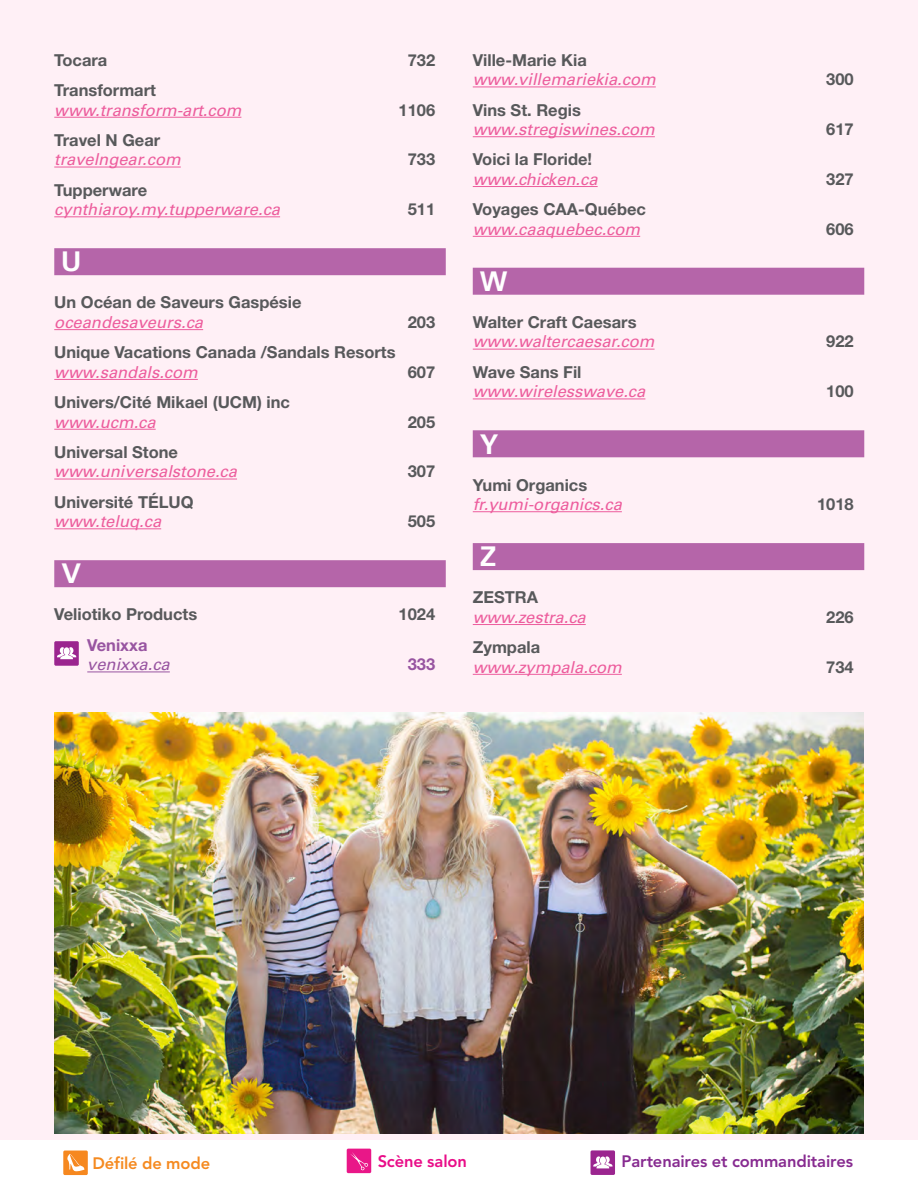
<style>
.page{position:relative;width:918px;height:1188px;background:#fff}
.page>*{position:absolute;margin:0;border:0;box-sizing:border-box;transform-origin:0 0}
.t1{font:700 28.5px "Univers";color:#fff}
.t2{font:700 16.5px "Helvetica Neue LT Std";color:#58595b}
.t3{font:italic 16.5px "Univers LT Std";color:#ed5d9d}
.t4{font:800 16.5px "Avenir";letter-spacing:-.005em;color:#872b90}
.t5{font:800 16.5px "Avenir";letter-spacing:-.01em;color:#f58a20}
.t6{font:800 16.5px "Avenir";letter-spacing:-.01em;color:#e90d88}
.t7{font:700 16.5px "Helvetica Neue LT Std";color:#9855a1}
.t8{font:italic 16.5px "Univers LT Std";color:#9855a1}
</style>
<div class="page">
<div style="left:0;top:0;width:918px;height:1140px;background:#fff0f6"></div>
<div style="left:63px;top:1151px;width:25px;height:24px;background:#f6881f;border-radius:2px"></div>
<svg style="left:67px;top:1154px;width:18px;height:17px"></svg>
<div style="left:347px;top:1149px;width:24px;height:24px;background:#e91788;border-radius:2px"></div>
<svg style="left:350px;top:1152px;width:18px;height:19px"></svg>
<div style="left:591px;top:1150px;width:24px;height:25px;background:#9b258f;border-radius:2px"></div>
<svg style="left:593px;top:1156px;width:20px;height:12px"></svg>
<hr style="left:54px;top:117px;width:187px;height:1px;background:#ed5d9d">
<hr style="left:54px;top:167px;width:127px;height:1px;background:#ed5d9d">
<hr style="left:54px;top:216px;width:226px;height:1px;background:#ed5d9d">
<div style="left:54px;top:248px;width:392px;height:27px;background:#b565a9"></div>
<hr style="left:54px;top:329px;width:149px;height:1px;background:#ed5d9d">
<hr style="left:54px;top:379px;width:144px;height:1px;background:#ed5d9d">
<hr style="left:54px;top:429px;width:102px;height:1px;background:#ed5d9d">
<hr style="left:54px;top:479px;width:183px;height:1px;background:#ed5d9d">
<hr style="left:54px;top:528px;width:107px;height:1px;background:#ed5d9d">
<div style="left:54px;top:560px;width:392px;height:27px;background:#b565a9"></div>
<hr style="left:87px;top:672px;width:83px;height:1px;background:#9855a1">
<hr style="left:473px;top:87px;width:183px;height:1px;background:#ed5d9d">
<hr style="left:473px;top:136px;width:182px;height:1px;background:#ed5d9d">
<hr style="left:473px;top:186px;width:125px;height:1px;background:#ed5d9d">
<hr style="left:473px;top:236px;width:167px;height:1px;background:#ed5d9d">
<div style="left:473px;top:268px;width:391px;height:27px;background:#b565a9"></div>
<hr style="left:473px;top:349px;width:182px;height:1px;background:#ed5d9d">
<hr style="left:473px;top:399px;width:172px;height:1px;background:#ed5d9d">
<div style="left:473px;top:430px;width:391px;height:27px;background:#b565a9"></div>
<hr style="left:473px;top:511px;width:149px;height:1px;background:#ed5d9d">
<div style="left:473px;top:543px;width:391px;height:27px;background:#b565a9"></div>
<hr style="left:473px;top:624px;width:113px;height:1px;background:#ed5d9d">
<hr style="left:473px;top:674px;width:149px;height:1px;background:#ed5d9d">
<div style="left:54px;top:641px;width:25px;height:25px;background:#9b258f;border-radius:2px"></div>
<svg style="left:57px;top:647px;width:20px;height:12px"></svg>
<img style="left:54px;top:713px;width:810px;height:421px">
<p class="t2" style="left:54px;top:50px;width:55px">Tocara</p>
<p class="t2" style="left:408px;top:50px;width:29px">732</p>
<p class="t2" style="left:54px;top:80px;width:103px">Transformart</p>
<p class="t3" style="left:54px;top:100px;width:189px">www.transform-art.com</p>
<p class="t2" style="left:399px;top:99px;width:38px">1106</p>
<p class="t2" style="left:54px;top:130px;width:108px">Travel N Gear</p>
<p class="t3" style="left:54px;top:150px;width:128px">travelngear.com</p>
<p class="t2" style="left:408px;top:149px;width:29px">733</p>
<p class="t2" style="left:54px;top:180px;width:94px">Tupperware</p>
<p class="t3" style="left:54px;top:200px;width:227px">cynthiaroy.my.tupperware.ca</p>
<p class="t2" style="left:408px;top:199px;width:29px">511</p>
<h1 class="t1" style="left:61px;top:244px;width:22px">U</h1>
<p class="t2" style="left:54px;top:292px;width:249px">Un Océan de Saveurs Gaspésie</p>
<p class="t3" style="left:54px;top:312px;width:150px">oceandesaveurs.ca</p>
<p class="t2" style="left:408px;top:312px;width:29px">203</p>
<p class="t2" style="left:54px;top:342px;width:343px">Unique Vacations Canada /Sandals Resorts</p>
<p class="t3" style="left:54px;top:362px;width:145px">www.sandals.com</p>
<p class="t2" style="left:408px;top:362px;width:29px">607</p>
<p class="t2" style="left:54px;top:392px;width:237px">Univers/Cité Mikael (UCM) inc</p>
<p class="t3" style="left:54px;top:412px;width:103px">www.ucm.ca</p>
<p class="t2" style="left:408px;top:411px;width:29px">205</p>
<p class="t2" style="left:54px;top:442px;width:125px">Universal Stone</p>
<p class="t3" style="left:54px;top:462px;width:184px">www.universalstone.ca</p>
<p class="t2" style="left:408px;top:461px;width:29px">307</p>
<p class="t2" style="left:54px;top:492px;width:141px">Université TÉLUQ</p>
<p class="t3" style="left:54px;top:512px;width:108px">www.teluq.ca</p>
<p class="t2" style="left:408px;top:511px;width:29px">505</p>
<h1 class="t1" style="left:61px;top:556px;width:22px">V</h1>
<p class="t2" style="left:54px;top:604px;width:144px">Veliotiko Products</p>
<p class="t2" style="left:399px;top:604px;width:38px">1024</p>
<p class="t7" style="left:87px;top:635px;width:62px">Venixxa</p>
<p class="t8" style="left:87px;top:655px;width:84px">venixxa.ca</p>
<p class="t7" style="left:408px;top:654px;width:29px">333</p>
<p class="t2" style="left:473px;top:50px;width:116px">Ville-Marie Kia</p>
<p class="t3" style="left:473px;top:70px;width:185px">www.villemariekia.com</p>
<p class="t2" style="left:826px;top:69px;width:29px">300</p>
<p class="t2" style="left:473px;top:99px;width:110px">Vins St. Regis</p>
<p class="t3" style="left:473px;top:119px;width:184px">www.stregiswines.com</p>
<p class="t2" style="left:826px;top:119px;width:29px">617</p>
<p class="t2" style="left:473px;top:149px;width:121px">Voici la Floride!</p>
<p class="t3" style="left:473px;top:169px;width:126px">www.chicken.ca</p>
<p class="t2" style="left:826px;top:169px;width:29px">327</p>
<p class="t2" style="left:473px;top:199px;width:175px">Voyages CAA-Québec</p>
<p class="t3" style="left:473px;top:219px;width:169px">www.caaquebec.com</p>
<p class="t2" style="left:826px;top:219px;width:29px">606</p>
<h1 class="t1" style="left:480px;top:263px;width:30px">W</h1>
<p class="t2" style="left:473px;top:312px;width:165px">Walter Craft Caesars</p>
<p class="t3" style="left:473px;top:332px;width:183px">www.waltercaesar.com</p>
<p class="t2" style="left:826px;top:331px;width:29px">922</p>
<p class="t2" style="left:473px;top:362px;width:110px">Wave Sans Fil</p>
<p class="t3" style="left:473px;top:382px;width:174px">www.wirelesswave.ca</p>
<p class="t2" style="left:826px;top:381px;width:29px">100</p>
<h1 class="t1" style="left:480px;top:426px;width:21px">Y</h1>
<p class="t2" style="left:473px;top:474px;width:116px">Yumi Organics</p>
<p class="t3" style="left:473px;top:494px;width:151px">fr.yumi-organics.ca</p>
<p class="t2" style="left:817px;top:494px;width:38px">1018</p>
<h1 class="t1" style="left:480px;top:538px;width:19px">Z</h1>
<p class="t2" style="left:473px;top:587px;width:67px">ZESTRA</p>
<p class="t3" style="left:473px;top:607px;width:115px">www.zestra.ca</p>
<p class="t2" style="left:826px;top:607px;width:29px">226</p>
<p class="t2" style="left:473px;top:637px;width:69px">Zympala</p>
<p class="t3" style="left:473px;top:657px;width:151px">www.zympala.com</p>
<p class="t2" style="left:826px;top:657px;width:29px">734</p>
<p class="t5" style="left:92px;top:1153px;width:119px">Défilé de mode</p>
<p class="t6" style="left:378px;top:1152px;width:91px">Scène salon</p>
<p class="t4" style="left:622px;top:1152px;width:233px">Partenaires et commanditaires</p>
</div>
